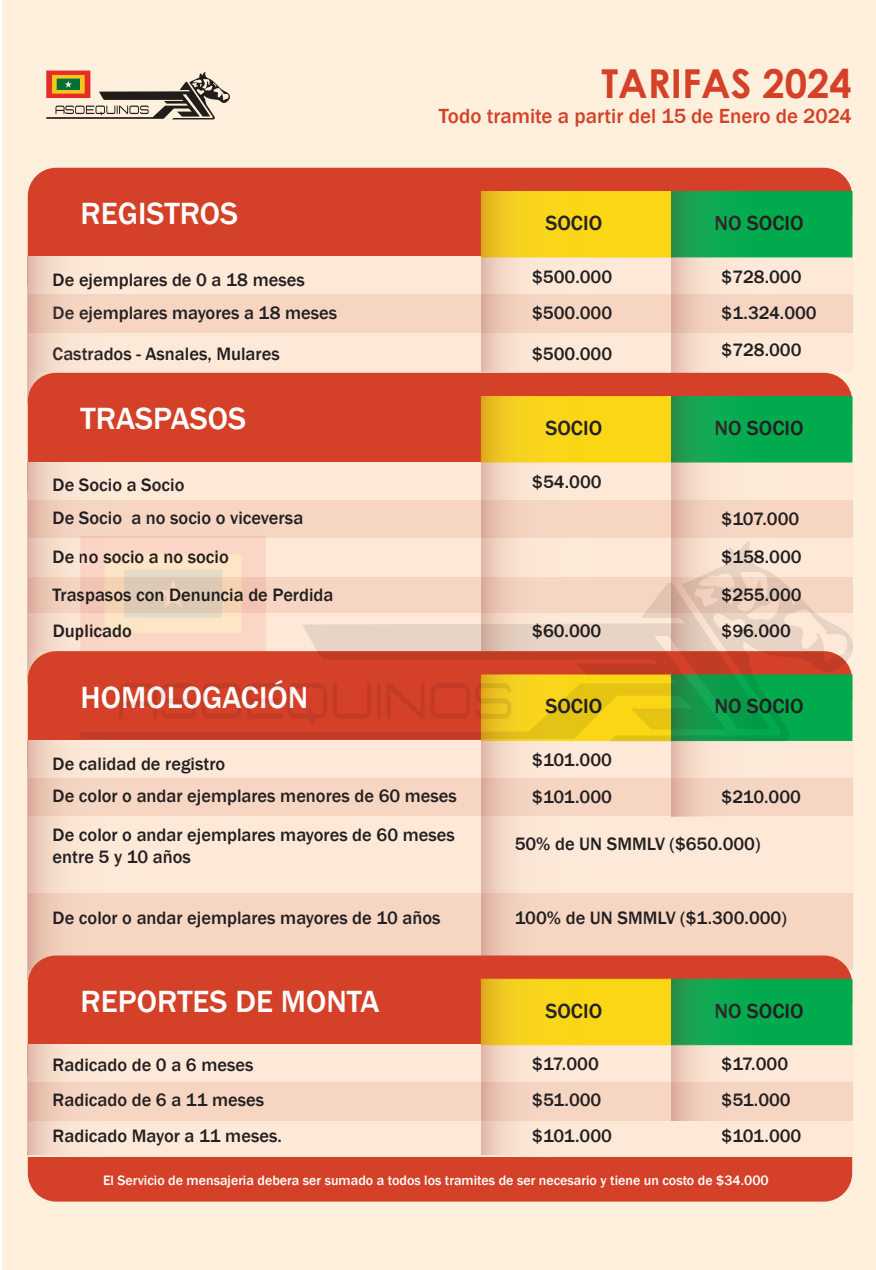
<style>
.page{position:relative;width:876px;height:1270px;background:#fff}
.page>*{position:absolute;margin:0;border:0;box-sizing:border-box;transform-origin:0 0}
.t1{font:700 39.9px "Century Gothic";color:#d54128}
.t2{font:500 31.5px "Franklin Gothic";color:#fff}
.t3{font:500 21px "Franklin Gothic";color:#231f20}
.t4{font:500 21px "Franklin Gothic";color:#d54128}
.t5{font:500 18.4px/36.7px "Franklin Gothic";color:#231f20}
.t6{font:500 14px "Franklin Gothic";color:#fff}
</style>
<div class="page">
<div style="left:2px;top:0;width:874px;height:1269px;background:#fef0dc"></div>
<svg style="left:46px;top:70px;width:184px;height:49px"></svg>
<div style="left:28px;top:168px;width:824px;height:89px;background:#d54128"></div>
<div style="left:28px;top:1157px;width:824px;height:44px;background:#d54128"></div>
<div style="left:28px;top:257px;width:824px;height:38px;background:#fee9d8"></div>
<div style="left:28px;top:295px;width:824px;height:38px;background:#f6d6c3"></div>
<div style="left:28px;top:333px;width:824px;height:38px;background:#fee9d8"></div>
<svg style="left:481px;top:191px;width:191px;height:180px"></svg>
<svg style="left:28px;top:257px;width:190px;height:116px"></svg>
<svg style="left:672px;top:191px;width:180px;height:182px"></svg>
<div style="left:28px;top:373px;width:824px;height:89px;background:#d54128"></div>
<div style="left:28px;top:462px;width:824px;height:38px;background:#fee9d8"></div>
<div style="left:28px;top:500px;width:824px;height:38px;background:#f6d6c3"></div>
<svg style="left:267px;top:577px;width:214px;height:5px"></svg>
<div style="left:28px;top:538px;width:824px;height:38px;background:#fee9d8"></div>
<svg style="left:481px;top:396px;width:191px;height:186px"></svg>
<svg style="left:28px;top:462px;width:52px;height:189px"></svg>
<svg style="left:672px;top:396px;width:180px;height:144px"></svg>
<div style="left:28px;top:651px;width:453px;height:89px;background:#d54128"></div>
<div style="left:28px;top:740px;width:824px;height:38px;background:#fee9d8"></div>
<div style="left:28px;top:778px;width:824px;height:38px;background:#f6d6c3"></div>
<div style="left:28px;top:816px;width:824px;height:76px;background:#fee9d8"></div>
<div style="left:28px;top:892px;width:824px;height:77px;background:#f6d6c3"></div>
<svg style="left:481px;top:739px;width:191px;height:216px"></svg>
<svg style="left:28px;top:740px;width:190px;height:215px"></svg>
<svg style="left:672px;top:741px;width:112px;height:75px"></svg>
<div style="left:28px;top:955px;width:824px;height:89px;background:#d54128"></div>
<div style="left:28px;top:1044px;width:824px;height:38px;background:#fee9d8"></div>
<div style="left:28px;top:1118px;width:824px;height:38px;background:#fee9d8"></div>
<div style="left:28px;top:1082px;width:824px;height:38px;background:#f6d6c3"></div>
<svg style="left:481px;top:979px;width:191px;height:175px"></svg>
<svg style="left:28px;top:1044px;width:190px;height:110px"></svg>
<svg style="left:672px;top:979px;width:180px;height:141px"></svg>
<svg style="left:80px;top:582px;width:530px;height:157px;background:#e29168"></svg>
<svg style="left:80px;top:731px;width:448px;height:1px"></svg>
<svg style="left:610px;top:540px;width:243px;height:201px"></svg>
<svg style="left:247px;top:683px;width:80px;height:40px;background:#cd3e26"></svg>
<svg style="left:119px;top:683px;width:122px;height:35px;background:#cd3e26"></svg>
<svg style="left:387px;top:683px;width:124px;height:36px;background:#d35b24"></svg>
<svg style="left:333px;top:683px;width:48px;height:36px;background:#ce3f26"></svg>
<svg style="left:80px;top:536px;width:187px;height:115px;background:#f4d5bf"></svg>
<h2 class="t2" style="left:81px;top:194px;width:159px">REGISTROS</h2>
<p class="t5" style="left:53px;top:262px;width:254px">De ejemplares de 0 a 18 meses</p>
<p class="t5" style="left:53px;top:293px;width:286px;line-height:40.2px">De ejemplares mayores a 18 meses<br>Castrados - Asnales, Mulares</p>
<h2 class="t2" style="left:81px;top:399px;width:167px">TRASPASOS</h2>
<p class="t5" style="left:53px;top:469px;width:252px;line-height:32.8px">De Socio a Socio<br>De Socio a no socio o viceversa</p>
<p class="t5" style="left:53px;top:538px;width:282px">De no socio a no socio<br>Traspasos con Denuncia de Perdida<br>Duplicado</p>
<h1 class="t1" style="left:601px;top:53px;width:252px">TARIFAS 2024</h1>
<p class="t4" style="left:439px;top:103px;width:414px">Todo tramite a partir del 15 de Enero de 2024</p>
<p class="t3" style="left:545px;top:210px;width:58px">SOCIO</p>
<p class="t3" style="left:714px;top:210px;width:91px">NO SOCIO</p>
<p class="t5" style="left:532px;top:258px;width:82px">$500.000</p>
<p class="t5" style="left:721px;top:258px;width:97px">$728.000 $1.324.000</p>
<p class="t5" style="left:532px;top:335px;width:82px">$500.000</p>
<p class="t5" style="left:721px;top:331px;width:82px">$728.000</p>
<p class="t5" style="left:532px;top:295px;width:82px">$500.000</p>
<p class="t3" style="left:545px;top:415px;width:58px">SOCIO</p>
<p class="t3" style="left:714px;top:415px;width:91px">NO SOCIO</p>
<p class="t5" style="left:532px;top:463px;width:71px">$54.000</p>
<p class="t5" style="left:722px;top:499px;width:82px;line-height:38px">$107.000 $158.000 $255.000</p>
<p class="t5" style="left:532px;top:612px;width:71px">$60.000</p>
<p class="t5" style="left:722px;top:612px;width:71px">$96.000</p>
<h2 class="t2" style="left:81px;top:677px;width:229px">HOMOLOGACIÓN</h2>
<p class="t5" style="left:53px;top:747px;width:406px;line-height:32.8px">De calidad de registro<br>De color o andar ejemplares menores de 60 meses</p>
<p class="t5" style="left:53px;top:823px;width:404px;line-height:22.1px">De color o andar ejemplares mayores de 60 meses entre 5 y 10 años</p>
<p class="t5" style="left:53px;top:899px;width:389px">De color o andar ejemplares mayores de 10 años</p>
<h2 class="t2" style="left:81px;top:981px;width:300px">REPORTES DE MONTA</h2>
<p class="t3" style="left:545px;top:693px;width:58px">SOCIO</p>
<p class="t3" style="left:714px;top:693px;width:91px">NO SOCIO</p>
<p class="t5" style="left:532px;top:742px;width:81px">$101.000 $101.000</p>
<p class="t5" style="left:722px;top:778px;width:81px">$210.000</p>
<p class="t5" style="left:515px;top:825px;width:247px">50% de UN SMMLV ($650.000)</p>
<p class="t5" style="left:515px;top:899px;width:274px">100% de UN SMMLV ($1.300.000)</p>
<p class="t3" style="left:545px;top:997px;width:58px">SOCIO</p>
<p class="t3" style="left:714px;top:997px;width:91px">NO SOCIO</p>
<p class="t5" style="left:53px;top:1047px;width:231px;line-height:35.5px">Radicado de 0 a 6 meses<br>Radicado de 6 a 11 meses<br>Radicado Mayor a 11 meses.</p>
<p class="t5" style="left:532px;top:1045px;width:68px">$17.000</p>
<p class="t5" style="left:721px;top:1045px;width:68px">$17.000</p>
<p class="t5" style="left:532px;top:1081px;width:71px">$51.000</p>
<p class="t5" style="left:721px;top:1081px;width:71px">$51.000</p>
<p class="t5" style="left:532px;top:1117px;width:81px">$101.000</p>
<p class="t5" style="left:721px;top:1117px;width:81px">$101.000</p>
<p class="t6" style="left:103px;top:1171px;width:667px">El Servicio de mensajeria debera ser sumado a todos los tramites de ser necesario y tiene un costo de $34.000</p>
</div>
